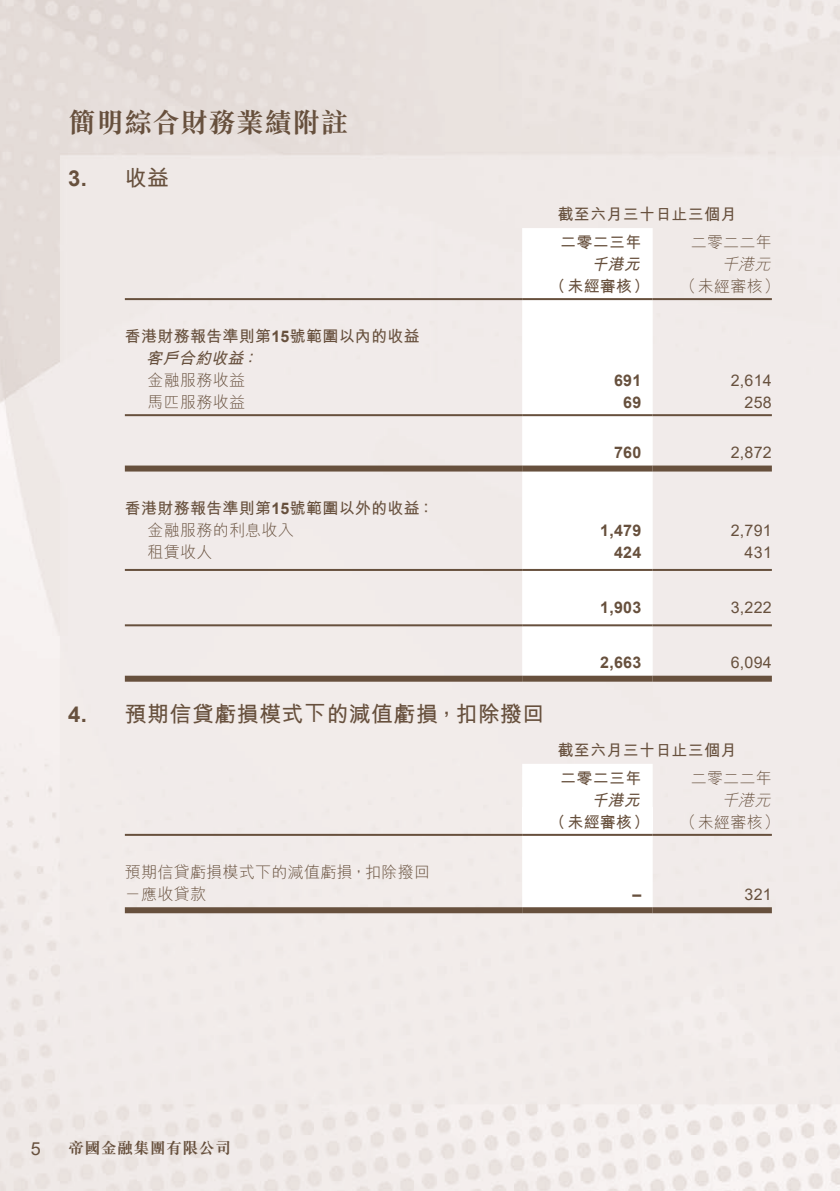
<style>
.page{position:relative;width:840px;height:1191px;background:#fff}
.page>*{position:absolute;margin:0;border:0;box-sizing:border-box;transform-origin:0 0}
.t1{font:700 28px "M Sung HK";color:#67503d}
.t2{font:700 22px "M Hei HK";letter-spacing:.015em;color:#67503d}
.t3{font:700 22px "Arial";color:#67503d}
.t4{font:18px "Arial";color:#67503d}
.t5{font:700 16px/22px "M Hei HK";letter-spacing:.015em;color:#67503d}
.t6{font:300 16px "M Hei HK";letter-spacing:.015em;color:#67503d}
.t7{font:16px "Arial";letter-spacing:.015em;color:#67503d}
.t8{font:700 16px "Arial";letter-spacing:.015em;color:#67503d}
.t9{font:italic 700 16px "M Hei HK";color:#67503d}
.t10{font:700 16px "M Sung HK";letter-spacing:.02em;color:#67503d}
.t11{font:italic 300 16px "M Hei HK";color:#67503d}
.s1{font-family:"Arial"}
.s2{font-style:italic}
</style>
<div class="page">
<img style="left:0;top:0;width:839px;height:1191px">
<svg style="left:522px;top:228px;width:130px;height:447px"></svg>
<hr style="left:125px;top:298px;width:397px;height:2px;background:#67503d">
<hr style="left:522px;top:298px;width:130px;height:2px;background:#67503d">
<hr style="left:652px;top:298px;width:119px;height:2px;background:#67503d">
<hr style="left:125px;top:414px;width:397px;height:2px;background:#67503d">
<hr style="left:522px;top:414px;width:130px;height:2px;background:#67503d">
<hr style="left:652px;top:414px;width:119px;height:2px;background:#67503d">
<div style="left:125px;top:465px;width:397px;height:6px;background:#67503d"></div>
<div style="left:522px;top:465px;width:130px;height:6px;background:#67503d"></div>
<div style="left:652px;top:465px;width:119px;height:6px;background:#67503d"></div>
<hr style="left:125px;top:569px;width:397px;height:2px;background:#67503d">
<hr style="left:522px;top:569px;width:130px;height:2px;background:#67503d">
<hr style="left:652px;top:569px;width:119px;height:2px;background:#67503d">
<hr style="left:125px;top:624px;width:397px;height:2px;background:#67503d">
<hr style="left:522px;top:624px;width:130px;height:2px;background:#67503d">
<hr style="left:652px;top:624px;width:119px;height:2px;background:#67503d">
<div style="left:125px;top:675px;width:397px;height:6px;background:#67503d"></div>
<div style="left:522px;top:675px;width:130px;height:6px;background:#67503d"></div>
<div style="left:652px;top:675px;width:119px;height:6px;background:#67503d"></div>
<svg style="left:522px;top:764px;width:130px;height:143px"></svg>
<div style="left:522px;top:808px;width:130px;height:22px;background:#fff"></div>
<hr style="left:125px;top:834px;width:397px;height:2px;background:#67503d">
<hr style="left:522px;top:834px;width:130px;height:2px;background:#67503d">
<hr style="left:652px;top:834px;width:119px;height:2px;background:#67503d">
<div style="left:125px;top:907px;width:397px;height:6px;background:#67503d"></div>
<div style="left:522px;top:907px;width:130px;height:6px;background:#67503d"></div>
<div style="left:652px;top:907px;width:119px;height:6px;background:#67503d"></div>
<h1 class="t1" style="left:68px;top:103px;width:281px">簡明綜合財務業績附註</h1>
<h2 class="t3" style="left:68px;top:163px;width:20px">3.</h2>
<h2 class="t2" style="left:125px;top:162px;width:46px">收益</h2>
<p class="t5" style="left:242px;top:324px;width:179px;text-indent:-117px">香港財務報告準則第<span class="s1">15</span>號範圍以內的收益<span class="s2">：</span></p>
<p class="t9" style="left:146px;top:346px;width:104px">客戶合約收益</p>
<p class="t6" style="left:147px;top:369px;width:99px">金融服務收益</p>
<p class="t6" style="left:147px;top:391px;width:99px">馬匹服務收益</p>
<p class="t5" style="left:125px;top:495px;width:310px">香港財務報告準則第<span class="s1">15</span>號範圍以外的收益：</p>
<p class="t6" style="left:147px;top:518px;width:148px">金融服務的利息收入</p>
<p class="t6" style="left:147px;top:540px;width:66px">租賃收人</p>
<p class="t5" style="left:557px;top:202px;width:180px">截至六月三十日止三個月</p>
<p class="t6" style="left:690px;top:231px;width:83px">二零二二年</p>
<p class="t5" style="left:560px;top:230px;width:83px">二零二三年</p>
<p class="t9" style="left:591px;top:252px;width:55px">千港元</p>
<p class="t11" style="left:721px;top:253px;width:55px">千港元</p>
<p class="t5" style="left:549px;top:274px;width:101px">（未經審核）</p>
<p class="t6" style="left:679px;top:275px;width:101px">（未經審核(</p>
<p class="t8" style="left:613px;top:369px;width:29px">691</p>
<p class="t7" style="left:730px;top:369px;width:43px">2,614</p>
<p class="t8" style="left:623px;top:391px;width:20px">69</p>
<p class="t7" style="left:744px;top:391px;width:29px">258</p>
<p class="t8" style="left:613px;top:441px;width:29px">760</p>
<p class="t7" style="left:730px;top:441px;width:43px">2,872</p>
<p class="t8" style="left:600px;top:518px;width:43px">1,479</p>
<p class="t7" style="left:730px;top:519px;width:43px">2,791</p>
<p class="t8" style="left:613px;top:540px;width:29px">424</p>
<p class="t7" style="left:744px;top:541px;width:29px">431</p>
<h2 class="t3" style="left:68px;top:698px;width:20px">4.</h2>
<h2 class="t2" style="left:125px;top:697px;width:421px">預期信貸虧損模式下的減值虧損，扣除撥回</h2>
<p class="t6" style="left:125px;top:860px;width:306px">預期信貸虧損模式下的減值虧損，扣除撥回</p>
<p class="t6" style="left:125px;top:882px;width:83px">－應收貸款</p>
<p class="t8" style="left:600px;top:596px;width:43px">1,903</p>
<p class="t8" style="left:600px;top:651px;width:43px">2,663</p>
<p class="t7" style="left:730px;top:596px;width:43px">3,222</p>
<p class="t7" style="left:730px;top:651px;width:43px">6,094</p>
<p class="t5" style="left:557px;top:737px;width:180px">截至六月三十日止三個月</p>
<p class="t6" style="left:690px;top:766px;width:83px">二零二二年</p>
<p class="t5" style="left:560px;top:765px;width:83px">二零二三年</p>
<p class="t9" style="left:591px;top:788px;width:55px">千港元</p>
<p class="t5" style="left:549px;top:809px;width:101px">（未經審核）</p>
<p class="t8" style="left:632px;top:883px;width:10px">–</p>
<p class="t11" style="left:721px;top:788px;width:55px">千港元</p>
<p class="t6" style="left:679px;top:810px;width:101px">（未經審核(</p>
<p class="t7" style="left:744px;top:883px;width:29px">321</p>
<p class="t4" style="left:31px;top:1136px;width:12px">5</p>
<p class="t10" style="left:68px;top:1137px;width:164px">帝國金融集團有限公司</p>
</div>
